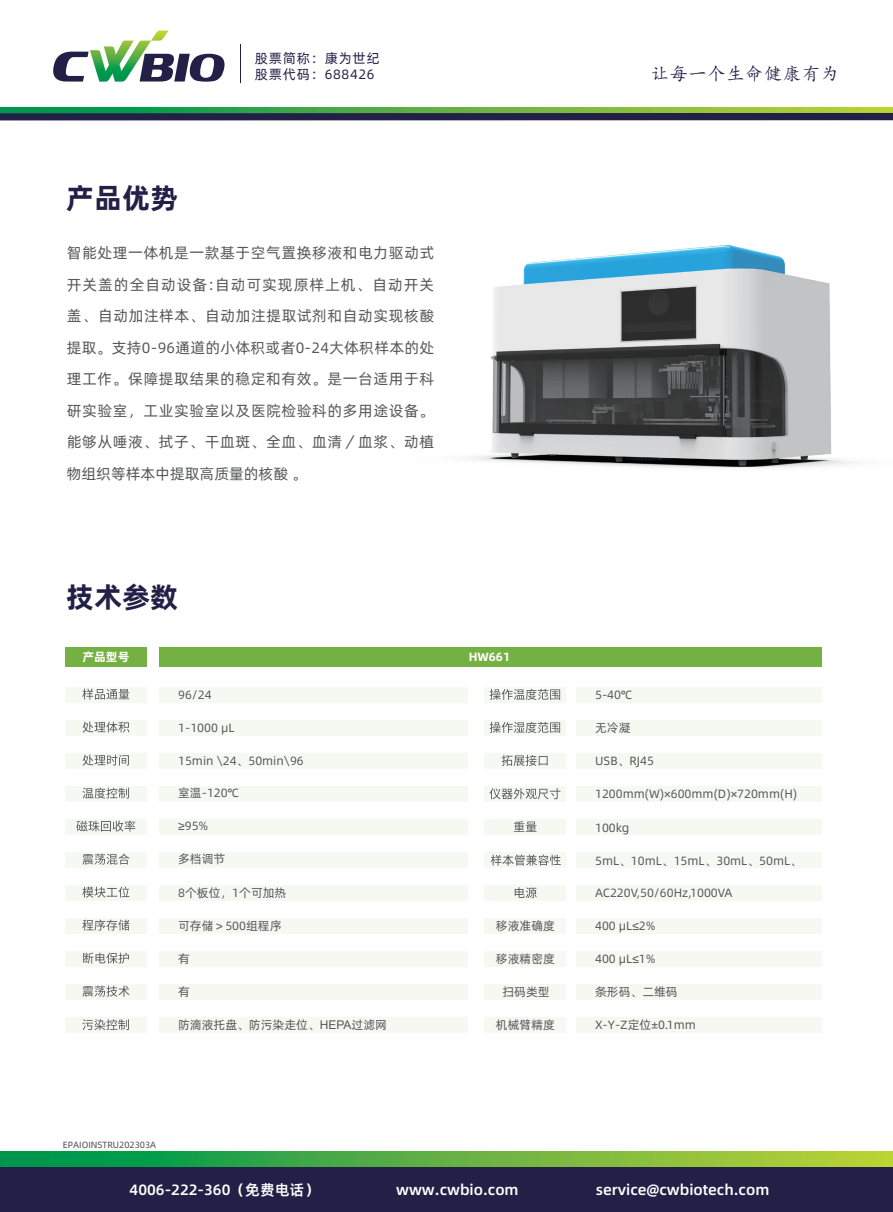
<style>
.page{position:relative;width:893px;height:1212px;background:#fff}
.page>*{position:absolute;margin:0;border:0;box-sizing:border-box;transform-origin:0 0}
.t1{font:700 28.5px "Alibaba Pu Hui Ti";color:#232047}
.t2{font:18px "Kai Ti";letter-spacing:.05em;color:#232047}
.t3{font:15px/31.5px "Alibaba Pu Hui Ti";letter-spacing:.04em;color:#57585a;text-align:justify}
.t4{font:500 15px "Alibaba Pu Hui Ti";color:#fff}
.t5{font:13.5px/16.5px "Alibaba Pu Hui Ti";letter-spacing:.05em;color:#232047}
.t6{font:12px "Alibaba Pu Hui Ti";color:#57585a}
.t7{font:700 12px "Alibaba Pu Hui Ti";color:#fff}
.t8{font:9px "Alibaba Pu Hui Ti";color:#4b4c4d}
.s1{font-family:"Arial"}
</style>
<div class="page">
<svg style="left:0;top:1151px;width:893px;height:17px"></svg>
<div style="left:0;top:1168px;width:893px;height:44px;background:#232047"></div>
<svg style="left:0;top:107px;width:893px;height:6px"></svg>
<div style="left:0;top:113px;width:893px;height:7px;background:#232047"></div>
<svg style="left:53px;top:31px;width:172px;height:51px"></svg>
<hr style="left:240px;top:45px;width:1px;height:38px;background:#232047">
<img style="left:470px;top:244px;width:385px;height:224px">
<div style="left:65px;top:687px;width:82px;height:15px;background:#f5f9f2"></div>
<div style="left:65px;top:720px;width:82px;height:15px;background:#f5f9f2"></div>
<div style="left:65px;top:753px;width:82px;height:15px;background:#f5f9f2"></div>
<svg style="left:65px;top:786px;width:82px;height:15px"></svg>
<div style="left:65px;top:819px;width:82px;height:15px;background:#f5f9f2"></div>
<div style="left:65px;top:852px;width:82px;height:15px;background:#f5f9f2"></div>
<div style="left:65px;top:885px;width:82px;height:15px;background:#f5f9f2"></div>
<div style="left:65px;top:918px;width:82px;height:15px;background:#f5f9f2"></div>
<div style="left:65px;top:951px;width:82px;height:15px;background:#f5f9f2"></div>
<div style="left:65px;top:984px;width:82px;height:15px;background:#f5f9f2"></div>
<div style="left:159px;top:687px;width:309px;height:15px;background:#f5f9f2"></div>
<div style="left:159px;top:720px;width:309px;height:15px;background:#f5f9f2"></div>
<div style="left:159px;top:753px;width:309px;height:15px;background:#f5f9f2"></div>
<div style="left:159px;top:786px;width:309px;height:15px;background:#f5f9f2"></div>
<div style="left:159px;top:819px;width:309px;height:15px;background:#f5f9f2"></div>
<div style="left:159px;top:852px;width:309px;height:15px;background:#f5f9f2"></div>
<div style="left:159px;top:885px;width:309px;height:15px;background:#f5f9f2"></div>
<div style="left:159px;top:918px;width:309px;height:15px;background:#f5f9f2"></div>
<div style="left:159px;top:951px;width:309px;height:15px;background:#f5f9f2"></div>
<div style="left:159px;top:984px;width:309px;height:15px;background:#f5f9f2"></div>
<div style="left:576px;top:687px;width:246px;height:15px;background:#f5f9f2"></div>
<div style="left:576px;top:720px;width:246px;height:15px;background:#f5f9f2"></div>
<div style="left:576px;top:753px;width:246px;height:15px;background:#f5f9f2"></div>
<div style="left:576px;top:786px;width:246px;height:15px;background:#f5f9f2"></div>
<div style="left:576px;top:819px;width:246px;height:15px;background:#f5f9f2"></div>
<div style="left:576px;top:852px;width:246px;height:15px;background:#f5f9f2"></div>
<div style="left:576px;top:885px;width:246px;height:15px;background:#f5f9f2"></div>
<div style="left:576px;top:918px;width:246px;height:15px;background:#f5f9f2"></div>
<div style="left:576px;top:951px;width:246px;height:15px;background:#f5f9f2"></div>
<div style="left:576px;top:984px;width:246px;height:15px;background:#f5f9f2"></div>
<div style="left:484px;top:687px;width:82px;height:15px;background:#f5f9f2"></div>
<div style="left:484px;top:720px;width:82px;height:15px;background:#f5f9f2"></div>
<div style="left:484px;top:753px;width:82px;height:15px;background:#f5f9f2"></div>
<div style="left:484px;top:786px;width:82px;height:15px;background:#f5f9f2"></div>
<div style="left:484px;top:819px;width:82px;height:15px;background:#f5f9f2"></div>
<div style="left:484px;top:852px;width:82px;height:15px;background:#f5f9f2"></div>
<div style="left:484px;top:885px;width:82px;height:15px;background:#f5f9f2"></div>
<div style="left:484px;top:918px;width:82px;height:15px;background:#f5f9f2"></div>
<div style="left:484px;top:951px;width:82px;height:15px;background:#f5f9f2"></div>
<div style="left:484px;top:984px;width:82px;height:15px;background:#f5f9f2"></div>
<div style="left:65px;top:1017px;width:82px;height:15px;background:#f5f9f2"></div>
<div style="left:159px;top:1017px;width:309px;height:15px;background:#f5f9f2"></div>
<div style="left:576px;top:1017px;width:246px;height:15px;background:#f5f9f2"></div>
<div style="left:484px;top:1017px;width:82px;height:15px;background:#f5f9f2"></div>
<svg style="left:82px;top:688px;width:47px;height:11px"></svg>
<svg style="left:82px;top:722px;width:47px;height:10px"></svg>
<svg style="left:82px;top:754px;width:47px;height:11px"></svg>
<svg style="left:82px;top:787px;width:47px;height:11px"></svg>
<svg style="left:76px;top:820px;width:59px;height:11px"></svg>
<svg style="left:82px;top:853px;width:48px;height:12px"></svg>
<svg style="left:82px;top:886px;width:47px;height:11px"></svg>
<svg style="left:82px;top:919px;width:47px;height:11px"></svg>
<svg style="left:83px;top:952px;width:46px;height:11px"></svg>
<svg style="left:82px;top:985px;width:47px;height:12px"></svg>
<svg style="left:490px;top:689px;width:70px;height:11px"></svg>
<svg style="left:490px;top:722px;width:70px;height:11px"></svg>
<svg style="left:502px;top:755px;width:46px;height:11px"></svg>
<svg style="left:82px;top:1019px;width:47px;height:11px"></svg>
<svg style="left:489px;top:788px;width:71px;height:11px"></svg>
<svg style="left:514px;top:821px;width:23px;height:11px"></svg>
<svg style="left:515px;top:887px;width:22px;height:11px"></svg>
<div style="left:65px;top:647px;width:82px;height:19px;background:#75b042"></div>
<div style="left:159px;top:647px;width:663px;height:19px;background:#75b042"></div>
<svg style="left:491px;top:854px;width:70px;height:12px"></svg>
<p class="t5" style="left:255px;top:49px;width:126px">股票简称：康为世纪股票代码：688426</p>
<h2 class="t2" style="left:651px;top:64px;width:190px">让每一个生命健康有为</h2>
<h1 class="t1" style="left:66px;top:175px;width:114px">产品优势</h1>
<p class="t3" style="left:67px;top:236px;width:369px">智能处理一体机是一款基于空气置换移液和电力驱动式开关盖的全自动设备:自动可实现原样上机、自动开关盖、自动加注样本、自动加注提取试剂和自动实现核酸提取。支持0-96通道的小体积或者0-24大体积样本的处理工作。保障提取结果的稳定和有效。是一台适用于科研实验室，工业实验室以及医院检验科的多用途设备。能够从唾液、拭子、干血斑、全血、血清／血浆、动植物组织等样本中提取高质量的核酸 。</p>
<h1 class="t1" style="left:66px;top:574px;width:114px">技术参数</h1>
<p class="t7" style="left:82px;top:647px;width:49px">产品型号</p>
<p class="t7" style="left:469px;top:647px;width:43px">HW661</p>
<p class="t6" style="left:178px;top:686px;width:35px">96/24</p>
<p class="t6" style="left:178px;top:718px;width:58px">1-1000 μL</p>
<p class="t6" style="left:178px;top:751px;width:127px">15min \24、50min\96</p>
<p class="t6" style="left:178px;top:784px;width:62px">室温-120℃</p>
<p class="t6" style="left:178px;top:817px;width:32px">≥95%</p>
<p class="t6" style="left:178px;top:850px;width:49px">多档调节</p>
<p class="t6" style="left:178px;top:884px;width:110px">8个板位，1个可加热</p>
<p class="t6" style="left:178px;top:917px;width:105px">可存储＞500组程序</p>
<p class="t6" style="left:178px;top:949px;width:13px">有</p>
<p class="t6" style="left:178px;top:982px;width:13px">有</p>
<p class="t6" style="left:178px;top:1015px;width:210px">防滴液托盘、防污染走位、<span class="s1">HEPA</span>过滤网</p>
<p class="t6" style="left:496px;top:916px;width:61px">移液准确度</p>
<p class="t6" style="left:496px;top:949px;width:61px">移液精密度</p>
<p class="t6" style="left:502px;top:982px;width:49px">扫码类型</p>
<p class="t6" style="left:496px;top:1016px;width:61px">机械臂精度</p>
<p class="t6" style="left:595px;top:686px;width:39px">5-40℃</p>
<p class="t6" style="left:595px;top:719px;width:37px">无冷凝</p>
<p class="t6" style="left:595px;top:751px;width:60px">USB、RJ45</p>
<p class="t6" style="left:595px;top:785px;width:204px">1200mm(W)×600mm(D)×720mm(H)</p>
<p class="t6" style="left:595px;top:819px;width:36px">100kg</p>
<p class="t6" style="left:595px;top:851px;width:208px">5mL、10mL、15mL、30mL、50mL、</p>
<p class="t6" style="left:595px;top:884px;width:139px">AC220V,50/60Hz,1000VA</p>
<p class="t6" style="left:595px;top:916px;width:62px">400 μL≤2%</p>
<p class="t6" style="left:595px;top:949px;width:62px">400 μL≤1%</p>
<p class="t6" style="left:595px;top:982px;width:84px">条形码、二维码</p>
<p class="t6" style="left:595px;top:1016px;width:102px">X-Y-Z定位±0.1mm</p>
<p class="t8" style="left:63px;top:1138px;width:95px">EPAIOINSTRU202303A</p>
<p class="t4" style="left:130px;top:1178px;width:191px">4006-222-360（免费电话）</p>
<p class="t4" style="left:396px;top:1178px;width:124px">www.cwbio.com</p>
<p class="t4" style="left:596px;top:1178px;width:175px">service@cwbiotech.com</p>
</div>
